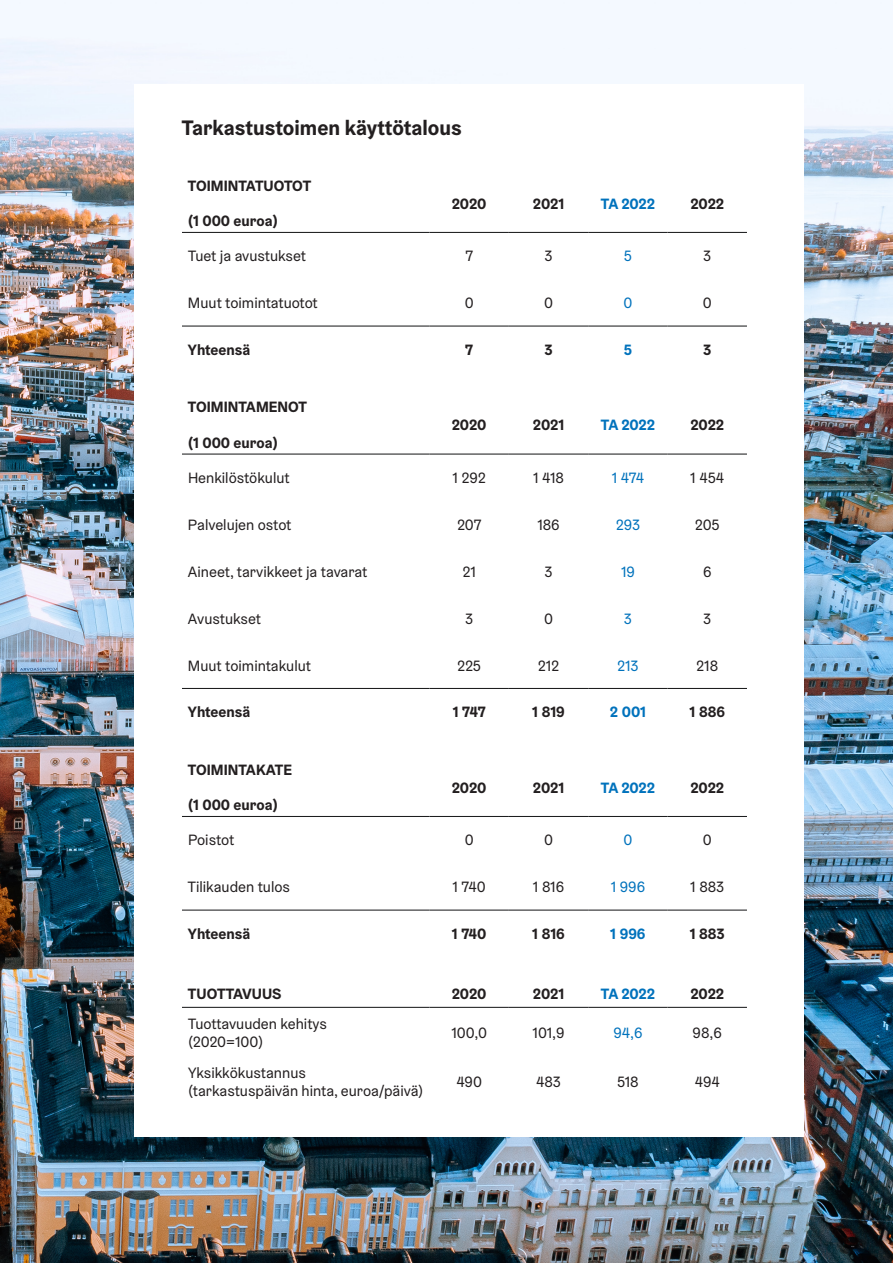
<style>
.page{position:relative;width:893px;height:1263px;background:#fff}
.page>*{position:absolute;margin:0;border:0;box-sizing:border-box;transform-origin:0 0}
.t1{font:700 21px "Helsinki Grotesk";color:#231f20}
.t2{font:15px/18px "Helsinki Grotesk";color:#231f20}
.t3{font:700 15px "Helsinki Grotesk";color:#231f20}
.t4{font:700 15px "Helsinki Grotesk";letter-spacing:-.005em;color:#0072bc}
.t5{font:15px "Helsinki Grotesk";color:#0072bc}
</style>
<div class="page">
<img style="left:0;top:0;width:893px;height:1263px">
<div style="left:134px;top:84px;width:670px;height:1053px;background:#fff"></div>
<hr style="left:182px;top:232px;width:247px;height:1px;background:#1d1e1f">
<hr style="left:429px;top:232px;width:80px;height:1px;background:#1d1e1f">
<hr style="left:509px;top:232px;width:79px;height:1px;background:#1d1e1f">
<hr style="left:588px;top:232px;width:80px;height:1px;background:#1d1e1f">
<hr style="left:668px;top:232px;width:79px;height:1px;background:#1d1e1f">
<hr style="left:182px;top:325px;width:247px;height:2px;background:#1d1e1f">
<hr style="left:429px;top:325px;width:80px;height:2px;background:#1d1e1f">
<hr style="left:509px;top:325px;width:79px;height:2px;background:#1d1e1f">
<hr style="left:588px;top:325px;width:80px;height:2px;background:#1d1e1f">
<hr style="left:668px;top:325px;width:79px;height:2px;background:#1d1e1f">
<hr style="left:182px;top:453px;width:247px;height:2px;background:#1d1e1f">
<hr style="left:429px;top:453px;width:80px;height:2px;background:#1d1e1f">
<hr style="left:509px;top:453px;width:79px;height:2px;background:#1d1e1f">
<hr style="left:588px;top:453px;width:80px;height:2px;background:#1d1e1f">
<hr style="left:668px;top:453px;width:79px;height:2px;background:#1d1e1f">
<hr style="left:182px;top:688px;width:247px;height:1px;background:#1d1e1f">
<hr style="left:429px;top:688px;width:80px;height:1px;background:#1d1e1f">
<hr style="left:509px;top:688px;width:79px;height:1px;background:#1d1e1f">
<hr style="left:588px;top:688px;width:80px;height:1px;background:#1d1e1f">
<hr style="left:668px;top:688px;width:79px;height:1px;background:#1d1e1f">
<hr style="left:182px;top:816px;width:247px;height:1px;background:#1d1e1f">
<hr style="left:429px;top:816px;width:80px;height:1px;background:#1d1e1f">
<hr style="left:509px;top:816px;width:79px;height:1px;background:#1d1e1f">
<hr style="left:588px;top:816px;width:80px;height:1px;background:#1d1e1f">
<hr style="left:668px;top:816px;width:79px;height:1px;background:#1d1e1f">
<hr style="left:182px;top:909px;width:247px;height:2px;background:#1d1e1f">
<hr style="left:429px;top:909px;width:80px;height:2px;background:#1d1e1f">
<hr style="left:509px;top:909px;width:79px;height:2px;background:#1d1e1f">
<hr style="left:588px;top:909px;width:80px;height:2px;background:#1d1e1f">
<hr style="left:668px;top:909px;width:79px;height:2px;background:#1d1e1f">
<hr style="left:182px;top:1007px;width:247px;height:1px;background:#1d1e1f">
<hr style="left:429px;top:1007px;width:80px;height:1px;background:#1d1e1f">
<hr style="left:509px;top:1007px;width:79px;height:1px;background:#1d1e1f">
<hr style="left:588px;top:1007px;width:80px;height:1px;background:#1d1e1f">
<hr style="left:668px;top:1007px;width:79px;height:1px;background:#1d1e1f">
<h1 class="t1" style="left:182px;top:114px;width:281px">Tarkastustoimen käyttötalous</h1>
<p class="t3" style="left:188px;top:176px;width:125px">TOIMINTATUOTOT</p>
<p class="t3" style="left:188px;top:212px;width:92px">(1 000 euroa)</p>
<p class="t3" style="left:452px;top:194px;width:36px">2020</p>
<p class="t3" style="left:533px;top:194px;width:33px">2021</p>
<p class="t4" style="left:601px;top:194px;width:55px">TA 2022</p>
<p class="t3" style="left:690px;top:194px;width:35px">2022</p>
<p class="t2" style="left:188px;top:247px;width:119px">Tuet ja avustukset</p>
<p class="t2" style="left:465px;top:247px;width:9px">7</p>
<p class="t2" style="left:544px;top:247px;width:10px">3</p>
<p class="t5" style="left:624px;top:247px;width:10px">5</p>
<p class="t2" style="left:703px;top:247px;width:10px">3</p>
<p class="t2" style="left:188px;top:294px;width:131px">Muut toimintatuotot</p>
<p class="t2" style="left:465px;top:294px;width:10px">0</p>
<p class="t2" style="left:544px;top:294px;width:10px">0</p>
<p class="t5" style="left:623px;top:294px;width:10px">0</p>
<p class="t2" style="left:703px;top:294px;width:10px">0</p>
<p class="t3" style="left:188px;top:340px;width:64px">Yhteensä</p>
<p class="t3" style="left:465px;top:340px;width:9px">7</p>
<p class="t3" style="left:544px;top:340px;width:10px">3</p>
<p class="t4" style="left:624px;top:340px;width:10px">5</p>
<p class="t3" style="left:703px;top:340px;width:10px">3</p>
<p class="t3" style="left:188px;top:397px;width:120px">TOIMINTAMENOT</p>
<p class="t3" style="left:188px;top:433px;width:92px">(1 000 euroa)</p>
<p class="t3" style="left:452px;top:415px;width:36px">2020</p>
<p class="t3" style="left:533px;top:415px;width:33px">2021</p>
<p class="t4" style="left:601px;top:415px;width:55px">TA 2022</p>
<p class="t3" style="left:690px;top:415px;width:35px">2022</p>
<p class="t2" style="left:188px;top:468px;width:103px">Henkilöstökulut</p>
<p class="t2" style="left:453px;top:468px;width:35px">1 292</p>
<p class="t2" style="left:533px;top:468px;width:32px">1 418</p>
<p class="t5" style="left:612px;top:468px;width:34px">1 474</p>
<p class="t2" style="left:690px;top:468px;width:35px">1 454</p>
<p class="t2" style="left:188px;top:515px;width:105px">Palvelujen ostot</p>
<p class="t2" style="left:457px;top:515px;width:26px">207</p>
<p class="t2" style="left:537px;top:515px;width:24px">186</p>
<p class="t5" style="left:616px;top:515px;width:26px">293</p>
<p class="t2" style="left:695px;top:515px;width:26px">205</p>
<p class="t2" style="left:188px;top:562px;width:181px">Aineet, tarvikkeet ja tavarat</p>
<p class="t2" style="left:462px;top:562px;width:15px">21</p>
<p class="t2" style="left:544px;top:562px;width:10px">3</p>
<p class="t5" style="left:621px;top:562px;width:15px">19</p>
<p class="t2" style="left:703px;top:562px;width:10px">6</p>
<p class="t2" style="left:188px;top:609px;width:74px">Avustukset</p>
<p class="t2" style="left:465px;top:609px;width:10px">3</p>
<p class="t2" style="left:544px;top:609px;width:10px">0</p>
<p class="t5" style="left:624px;top:609px;width:10px">3</p>
<p class="t2" style="left:703px;top:609px;width:10px">3</p>
<p class="t2" style="left:188px;top:656px;width:125px">Muut toimintakulut</p>
<p class="t2" style="left:457px;top:656px;width:25px">225</p>
<p class="t2" style="left:538px;top:656px;width:23px">212</p>
<p class="t5" style="left:617px;top:656px;width:23px">213</p>
<p class="t2" style="left:696px;top:656px;width:23px">218</p>
<p class="t3" style="left:188px;top:703px;width:64px">Yhteensä</p>
<p class="t3" style="left:453px;top:703px;width:34px">1 747</p>
<p class="t3" style="left:532px;top:703px;width:34px">1 819</p>
<p class="t4" style="left:610px;top:703px;width:38px">2 001</p>
<p class="t3" style="left:689px;top:703px;width:37px">1 886</p>
<p class="t3" style="left:188px;top:760px;width:105px">TOIMINTAKATE</p>
<p class="t3" style="left:188px;top:796px;width:92px">(1 000 euroa)</p>
<p class="t3" style="left:452px;top:778px;width:36px">2020</p>
<p class="t3" style="left:533px;top:778px;width:33px">2021</p>
<p class="t4" style="left:601px;top:778px;width:55px">TA 2022</p>
<p class="t3" style="left:690px;top:778px;width:35px">2022</p>
<p class="t2" style="left:188px;top:831px;width:48px">Poistot</p>
<p class="t2" style="left:465px;top:831px;width:10px">0</p>
<p class="t2" style="left:544px;top:831px;width:10px">0</p>
<p class="t5" style="left:623px;top:831px;width:10px">0</p>
<p class="t2" style="left:703px;top:831px;width:10px">0</p>
<p class="t2" style="left:188px;top:878px;width:104px">Tilikauden tulos</p>
<p class="t2" style="left:452px;top:878px;width:35px">1 740</p>
<p class="t2" style="left:533px;top:878px;width:33px">1 816</p>
<p class="t5" style="left:611px;top:878px;width:36px">1 996</p>
<p class="t2" style="left:690px;top:878px;width:36px">1 883</p>
<p class="t3" style="left:188px;top:924px;width:64px">Yhteensä</p>
<p class="t3" style="left:452px;top:924px;width:36px">1 740</p>
<p class="t3" style="left:532px;top:924px;width:34px">1 816</p>
<p class="t4" style="left:610px;top:924px;width:37px">1 996</p>
<p class="t3" style="left:690px;top:924px;width:37px">1 883</p>
<p class="t3" style="left:188px;top:984px;width:95px">TUOTTAVUUS</p>
<p class="t3" style="left:452px;top:984px;width:36px">2020</p>
<p class="t3" style="left:533px;top:984px;width:33px">2021</p>
<p class="t4" style="left:601px;top:984px;width:55px">TA 2022</p>
<p class="t3" style="left:690px;top:984px;width:35px">2022</p>
<p class="t2" style="left:188px;top:1014px;width:140px">Tuottavuuden kehitys (2020=100)</p>
<p class="t2" style="left:451px;top:1023px;width:37px">100,0</p>
<p class="t2" style="left:533px;top:1023px;width:33px">101,9</p>
<p class="t5" style="left:613px;top:1023px;width:31px">94,6</p>
<p class="t2" style="left:693px;top:1023px;width:31px">98,6</p>
<p class="t2" style="left:188px;top:1064px;width:237px">Yksikkökustannus<br>(tarkastuspäivän hinta, euroa/päivä)</p>
<p class="t2" style="left:456px;top:1073px;width:27px">490</p>
<p class="t2" style="left:536px;top:1073px;width:26px">483</p>
<p class="t2" style="left:617px;top:1073px;width:23px">518</p>
<p class="t2" style="left:695px;top:1073px;width:26px">494</p>
</div>
